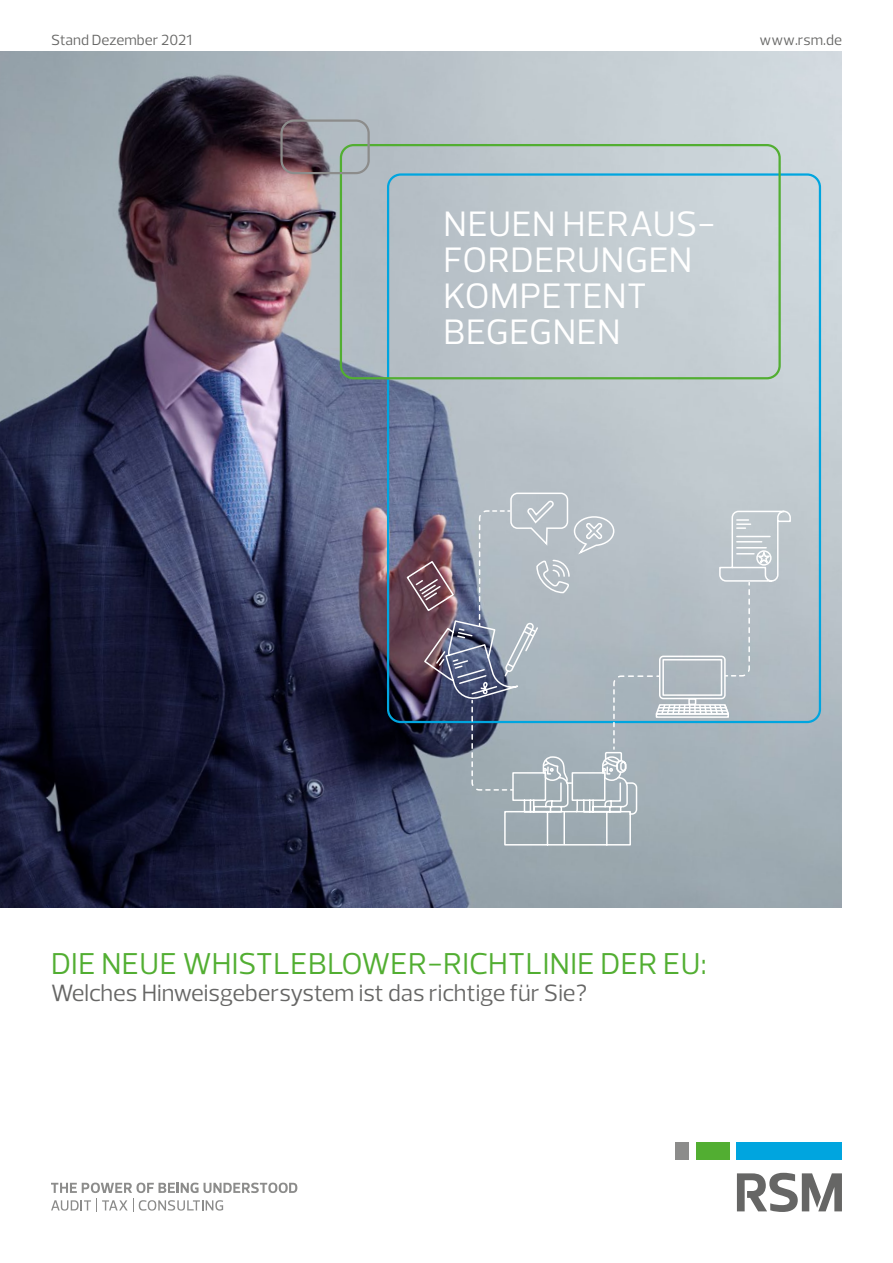
<style>
.page{position:relative;width:893px;height:1263px;background:#fff}
.page>*{position:absolute;margin:0;border:0;box-sizing:border-box;transform-origin:0 0}
.t1{font:36px/36px "Prelo";letter-spacing:.01em;color:#fff}
.t2{font:30.75px "Prelo";letter-spacing:.015em;color:#52ae32}
.t3{font:24px "Prelo";color:#666665}
.t4{font:15px "Prelo";color:#666665}
</style>
<div class="page">
<img style="left:0;top:51px;width:842px;height:856px">
<div style="left:340px;top:144px;width:441px;height:235px;border:2px solid #52ae32;border-radius:13px"></div>
<div style="left:280px;top:119px;width:90px;height:55px;border:2px solid #8c8c8b;border-radius:13px"></div>
<div style="left:737px;top:1142px;width:105px;height:17px;background:#00a5df"></div>
<div style="left:675px;top:1142px;width:14px;height:17px;background:#8c8c8b"></div>
<div style="left:696px;top:1142px;width:33px;height:17px;background:#52ae32"></div>
<svg style="left:737px;top:1173px;width:105px;height:39px"></svg>
<svg style="left:51px;top:1199px;width:172px;height:13px"></svg>
<svg style="left:51px;top:1182px;width:246px;height:11px"></svg>
<svg style="left:405px;top:492px;width:387px;height:354px;background:#a0a9b3"></svg>
<p class="t4" style="left:51px;top:31px;width:142px">Stand Dezember 2021</p>
<p class="t4" style="left:759px;top:31px;width:84px">www.rsm.de</p>
<h1 class="t1" style="left:444px;top:206px;width:273px">NEUEN HERAUS-<br>FORDERUNGEN<br>KOMPETENT<br>BEGEGNEN</h1>
<p class="t2" style="left:51px;top:945px;width:657px">DIE NEUE WHISTLEBLOWER-RICHTLINIE DER EU:</p>
<p class="t3" style="left:51px;top:978px;width:538px">Welches Hinweisgebersystem ist das richtige für Sie?</p>
</div>
